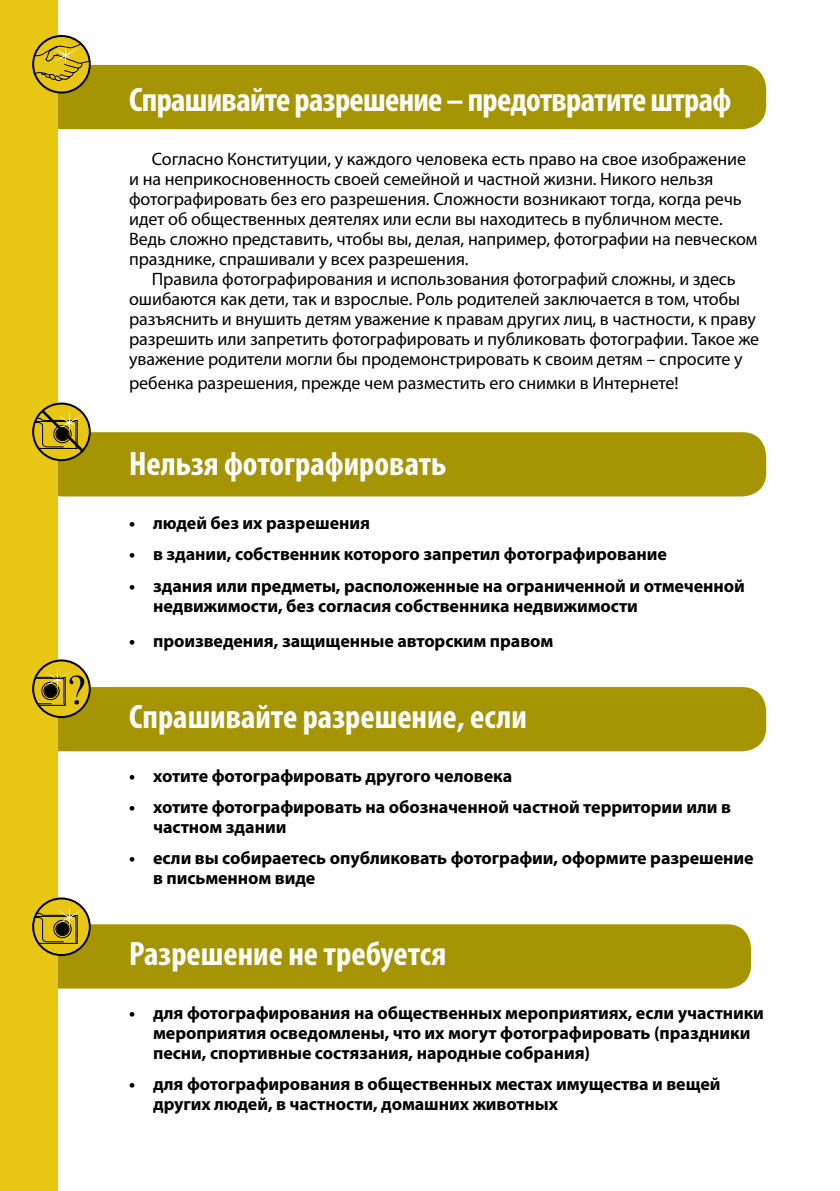
<style>
.page{position:relative;width:840px;height:1191px;background:#fff}
.page>*{position:absolute;margin:0;border:0;box-sizing:border-box;transform-origin:0 0}
.t1{font:700 condensed 34px "Myriad Pro";color:#fff}
.t2{font:700 condensed 34px "Myriad Pro";letter-spacing:-.02em;color:#fff}
.t3{font:18px/20px "Myriad Pro";letter-spacing:-.005em;color:#000}
.t4{font:700 18px/20px "Myriad Pro";letter-spacing:-.005em;color:#000}
</style>
<div class="page">
<div style="left:38px;top:432px;width:727px;height:64px;background:#a59504;border-radius:24px"></div>
<div style="left:32px;top:687px;width:733px;height:64px;background:#a59504;border-radius:24px"></div>
<div style="left:17px;top:924px;width:733px;height:64px;background:#a59504;border-radius:24px"></div>
<div style="left:37px;top:65px;width:728px;height:64px;background:#a59504;border-radius:24px"></div>
<div style="left:0;top:0;width:57px;height:1191px;background:#e8c714"></div>
<svg style="left:33px;top:403px;width:57px;height:57px"></svg>
<div style="left:32px;top:402px;width:59px;height:59px;border:2px solid #000;border-radius:50%"></div>
<svg style="left:34px;top:410px;width:50px;height:42px"></svg>
<svg style="left:33px;top:898px;width:57px;height:57px"></svg>
<div style="left:32px;top:897px;width:59px;height:59px;border:2px solid #000;border-radius:50%"></div>
<svg style="left:34px;top:906px;width:50px;height:38px"></svg>
<svg style="left:33px;top:660px;width:57px;height:57px"></svg>
<div style="left:32px;top:659px;width:59px;height:59px;border:2px solid #000;border-radius:50%"></div>
<svg style="left:32px;top:668px;width:52px;height:38px"></svg>
<svg style="left:33px;top:36px;width:57px;height:57px"></svg>
<div style="left:32px;top:35px;width:59px;height:59px;border:2px solid #000;border-radius:50%"></div>
<svg style="left:33px;top:35px;width:57px;height:48px"></svg>
<h1 class="t2" style="left:129px;top:78px;width:603px">Спрашивайте разрешение – предотвратите штраф</h1>
<p class="t3" style="left:129px;top:149px;width:629px;text-indent:23px">Согласно Конституции, у каждого человека есть право на свое изображение и на неприкосновенность своей семейной и частной жизни. Никого нельзя фотографировать без его разрешения. Сложности возникают тогда, когда речь идет об общественных деятелях или если вы находитесь в публичном месте.<br>Ведь сложно представить, чтобы вы, делая, например, фотографии на певческом празднике, спрашивали у всех разрешения.</p>
<p class="t3" style="left:129px;top:269px;width:631px;text-indent:23px">Правила фотографирования и использования фотографий сложны, и здесь ошибаются как дети, так и взрослые. Роль родителей заключается в том, чтобы разъяснить и внушить детям уважение к правам других лиц, в частности, к праву разрешить или запретить фотографировать и публиковать фотографии. Такое же уважение родители могли бы продемонстрировать к своим детям – спросите у</p>
<p class="t3" style="left:129px;top:373px;width:550px">ребенка разрешения, прежде чем разместить его снимки в Интернете!</p>
<h1 class="t1" style="left:129px;top:442px;width:319px">Нельзя фотографировать</h1>
<p class="t4" style="left:129px;top:512px;width:242px">• людей без их разрешения</p>
<p class="t4" style="left:129px;top:543px;width:539px">• в здании, собственник которого запретил фотографирование</p>
<p class="t4" style="left:153px;top:575px;width:593px;text-indent:-24px">• здания или предметы, расположенные на ограниченной и отмеченной недвижимости, без согласия собственника недвижимости</p>
<p class="t4" style="left:129px;top:630px;width:425px">• произведения, защищенные авторским правом</p>
<h1 class="t1" style="left:129px;top:695px;width:399px">Спрашивайте разрешение, если</h1>
<p class="t4" style="left:129px;top:765px;width:384px">• хотите фотографировать другого человека</p>
<p class="t4" style="left:153px;top:796px;width:579px;text-indent:-24px">• хотите фотографировать на обозначенной частной территории или в частном здании</p>
<p class="t4" style="left:153px;top:847px;width:602px;text-indent:-24px">• если вы собираетесь опубликовать фотографии, оформите разрешение в письменном виде</p>
<h1 class="t1" style="left:129px;top:932px;width:318px">Разрешение не требуется</h1>
<p class="t4" style="left:153px;top:1002px;width:612px;text-indent:-24px">• для фотографирования на общественных мероприятиях, если участники мероприятия осведомлены, что их могут фотографировать (праздники песни, спортивные состязания, народные собрания)</p>
<p class="t4" style="left:153px;top:1073px;width:568px;text-indent:-24px">• для фотографирования в общественных местах имущества и вещей других людей, в частности, домашних животных</p>
</div>
